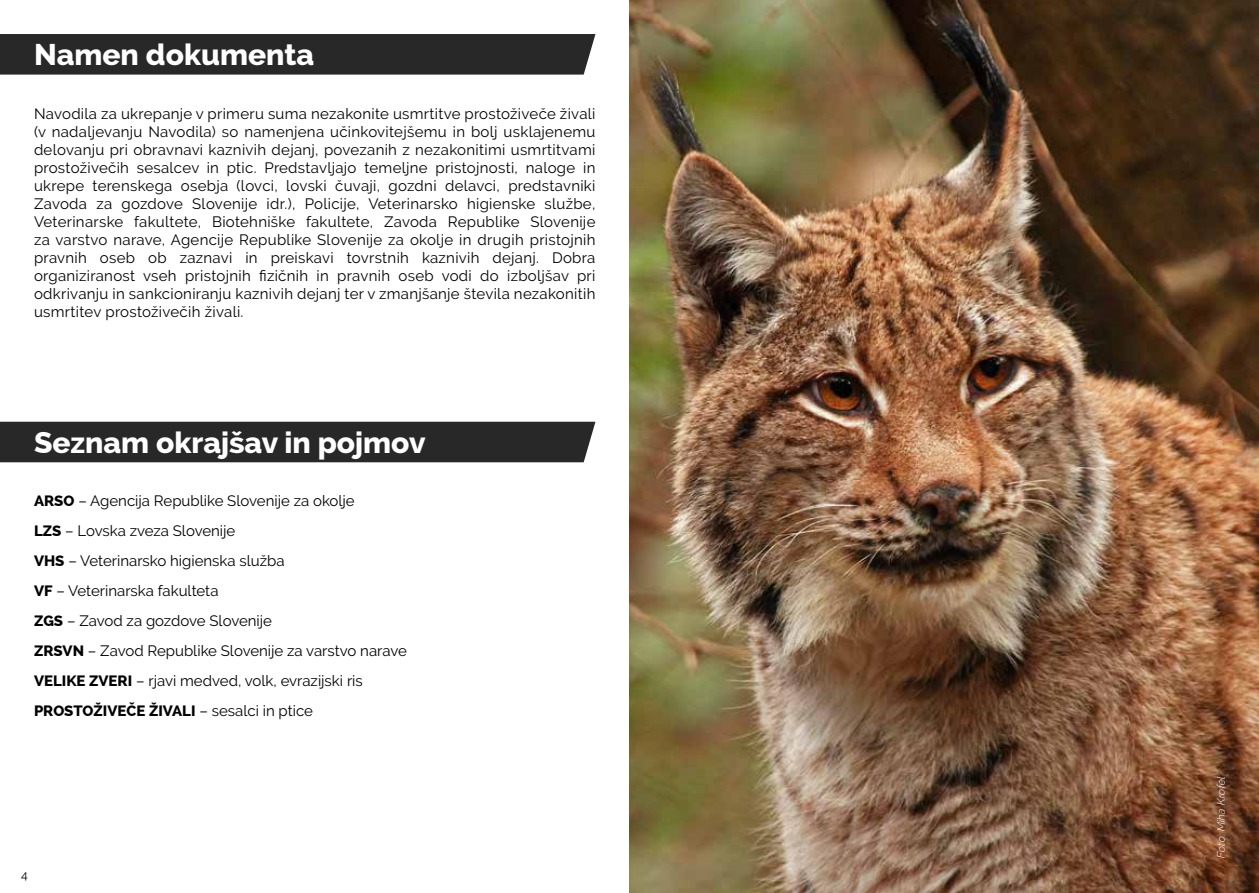
<style>
.page{position:relative;width:1259px;height:893px;background:#fff}
.page>*{position:absolute;margin:0;border:0;box-sizing:border-box;transform-origin:0 0}
.t1{font:800 30px "Raleway";color:#fff}
.t2{font:15px/18px "Raleway";color:#000;text-align:justify}
.t3{font:12px "Raleway";color:#000}
.t4{font:italic 300 10.5px "Raleway";color:#fff}
.s1{font-weight:800}
</style>
<div class="page">
<div style="left:0;top:34px;width:595px;height:41px;background:#272827"></div>
<div style="left:0;top:422px;width:595px;height:40px;background:#272827"></div>
<img style="left:629px;top:0;width:630px;height:893px">
<h1 class="t1" style="left:34px;top:38px;width:282px">Namen dokumenta</h1>
<p class="t2" style="left:34px;top:104px;width:563px">Navodila za ukrepanje v primeru suma nezakonite usmrtitve prostoživeče živali (v nadaljevanju Navodila) so namenjena učinkovitejšemu in bolj usklajenemu delovanju pri obravnavi kaznivih dejanj, povezanih z nezakonitimi usmrtitvami prostoživečih sesalcev in ptic. Predstavljajo temeljne pristojnosti, naloge in ukrepe terenskega osebja (lovci, lovski čuvaji, gozdni delavci, predstavniki Zavoda za gozdove Slovenije idr.), Policije, Veterinarsko higienske službe, Veterinarske fakultete, Biotehniške fakultete, Zavoda Republike Slovenije za varstvo narave, Agencije Republike Slovenije za okolje in drugih pristojnih pravnih oseb ob zaznavi in preiskavi tovrstnih kaznivih dejanj. Dobra organiziranost vseh pristojnih fizičnih in pravnih oseb vodi do izboljšav pri odkrivanju in sankcioniranju kaznivih dejanj ter v zmanjšanje števila nezakonitih usmrtitev prostoživečih živali.</p>
<h1 class="t1" style="left:34px;top:425px;width:393px">Seznam okrajšav in pojmov</h1>
<p class="t2" style="left:34px;top:486px;width:374px;line-height:30px;text-align:left"><span class="s1">ARSO</span> – Agencija Republike Slovenije za okolje<br><span class="s1">LZS</span> – Lovska zveza Slovenije<br><span class="s1">VHS</span> – Veterinarsko higienska služba<br><span class="s1">VF</span> – Veterinarska fakulteta<br><span class="s1">ZGS</span> – Zavod za gozdove Slovenije<br><span class="s1">ZRSVN</span> – Zavod Republike Slovenije za varstvo narave <span class="s1">VELIKE ZVERI</span> – rjavi medved, volk, evrazijski ris <span class="s1">PROSTOŽIVEČE ŽIVALI</span> – sesalci in ptice</p>
<p class="t3" style="left:21px;top:867px;width:8px">4</p>
<p class="t4" style="left:1215px;top:859px;width:86px;rotate:-90deg">Foto:Miha Krofel</p>
</div>
